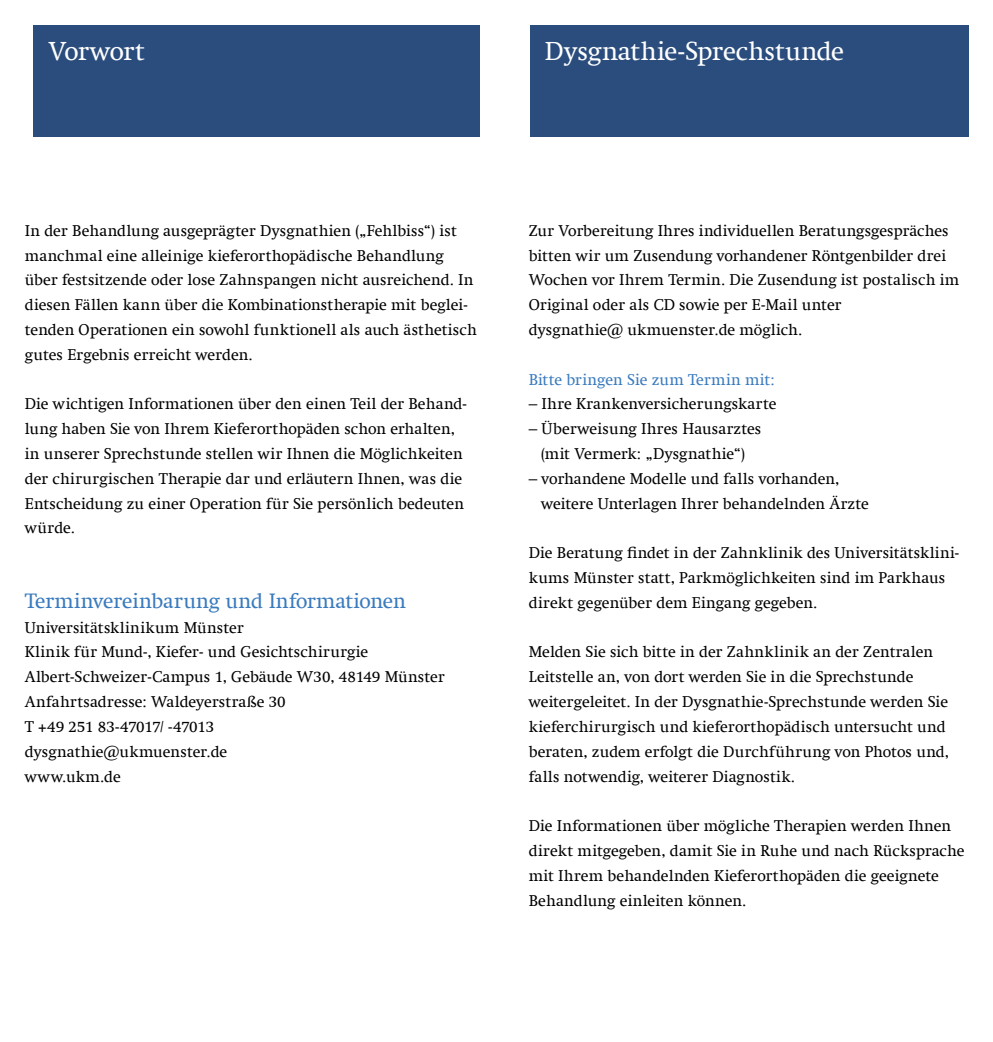
<style>
.page{position:relative;width:993px;height:1042px;background:#fff}
.page>*{position:absolute;margin:0;border:0;box-sizing:border-box;transform-origin:0 0}
.t1{font:26.25px "Swift Com";letter-spacing:-.01em;color:#fff}
.Typo_Fließtext{font:21px "Swift Com";color:#3a7bbe}
.Typo_Fließtext-2{font:15.75px/24.8px "Swift Com";letter-spacing:.005em;color:#000}
.Typo_Fließtext-3{font:15.75px "Swift Com";letter-spacing:.01em;color:#3a7bbe}
</style>
<div class="page">
<div style="left:33px;top:25px;width:447px;height:111px;background:#2a4d7d"></div>
<div style="left:530px;top:25px;width:437px;height:111px;background:#2a4d7d"></div>
<p class="t1" style="left:48px;top:36px;width:98px">Vorwort</p>
<p class="t1" style="left:544px;top:36px;width:300px">Dysgnathie-Sprechstunde</p>
<p class="Typo_Fließtext-2" style="left:25px;top:218px;width:453px">In der Behandlung ausgeprägter Dysgnathien („Fehlbiss“) ist manchmal eine alleinige kieferorthopädische Behandlung über festsitzende oder lose Zahnspangen nicht ausreichend. In diesen Fällen kann über die Kombinationstherapie mit beglei&shy;tenden Operationen ein sowohl funktionell als auch ästhetisch gutes Ergebnis erreicht werden.</p>
<p class="Typo_Fließtext-2" style="left:25px;top:391px;width:443px">Die wichtigen Informationen über den einen Teil der Behand&shy;lung haben Sie von Ihrem Kieferorthopäden schon erhalten, in unserer Sprechstunde stellen wir Ihnen die Möglichkeiten der chirurgischen Therapie dar und erläutern Ihnen, was die Entscheidung zu einer Operation für Sie persönlich bedeuten würde.</p>
<p class="Typo_Fließtext" style="left:25px;top:588px;width:382px">Terminvereinbarung und Informationen</p>
<p class="Typo_Fließtext-2" style="left:25px;top:615px;width:421px">Universitätsklinikum Münster<br>Klinik für Mund-, Kiefer- und Gesichtschirurgie Albert-Schweizer-Campus 1, Gebäude W30, 48149 Münster Anfahrtsadresse: Waldeyerstraße 30<br>T +49 251 83-47017/ -47013<br>dysgnathie@ukmuenster.de<br>www.ukm.de</p>
<p class="Typo_Fließtext-2" style="left:528px;top:218px;width:432px">Zur Vorbereitung Ihres individuellen Beratungsgespräches bitten wir um Zusendung vorhandener Röntgenbilder drei Wochen vor Ihrem Termin. Die Zusendung ist postalisch im Original oder als CD sowie per E-Mail unter<br>dysgnathie@ ukmuenster.de möglich.</p>
<p class="Typo_Fließtext-3" style="left:528px;top:370px;width:247px">Bitte bringen Sie zum Termin mit:</p>
<p class="Typo_Fließtext-2" style="left:528px;top:391px;width:249px">– Ihre Krankenversicherungskarte</p>
<p class="Typo_Fließtext-2" style="left:528px;top:416px;width:234px">– Überweisung Ihres Hausarztes</p>
<p class="Typo_Fließtext-2" style="left:541px;top:441px;width:206px">(mit Vermerk: „Dysgnathie“)</p>
<p class="Typo_Fließtext-2" style="left:528px;top:466px;width:312px">– vorhandene Modelle und falls vorhanden,</p>
<p class="Typo_Fließtext-2" style="left:541px;top:491px;width:329px">weitere Unterlagen Ihrer behandelnden Ärzte</p>
<p class="Typo_Fließtext-2" style="left:528px;top:540px;width:432px">Die Beratung findet in der Zahnklinik des Universitätsklini&shy;kums Münster statt, Parkmöglichkeiten sind im Parkhaus direkt gegenüber dem Eingang gegeben.</p>
<p class="Typo_Fließtext-2" style="left:528px;top:640px;width:422px">Melden Sie sich bitte in der Zahnklinik an der Zentralen Leitstelle an, von dort werden Sie in die Sprechstunde weitergeleitet. In der Dysgnathie-Sprechstunde werden Sie kieferchirurgisch und kieferorthopädisch untersucht und beraten, zudem erfolgt die Durchführung von Photos und, falls notwendig, weiterer Diagnostik.</p>
<p class="Typo_Fließtext-2" style="left:528px;top:813px;width:437px">Die Informationen über mögliche Therapien werden Ihnen direkt mitgegeben, damit Sie in Ruhe und nach Rücksprache mit Ihrem behandelnden Kieferorthopäden die geeignete Behandlung einleiten können.</p>
</div>
